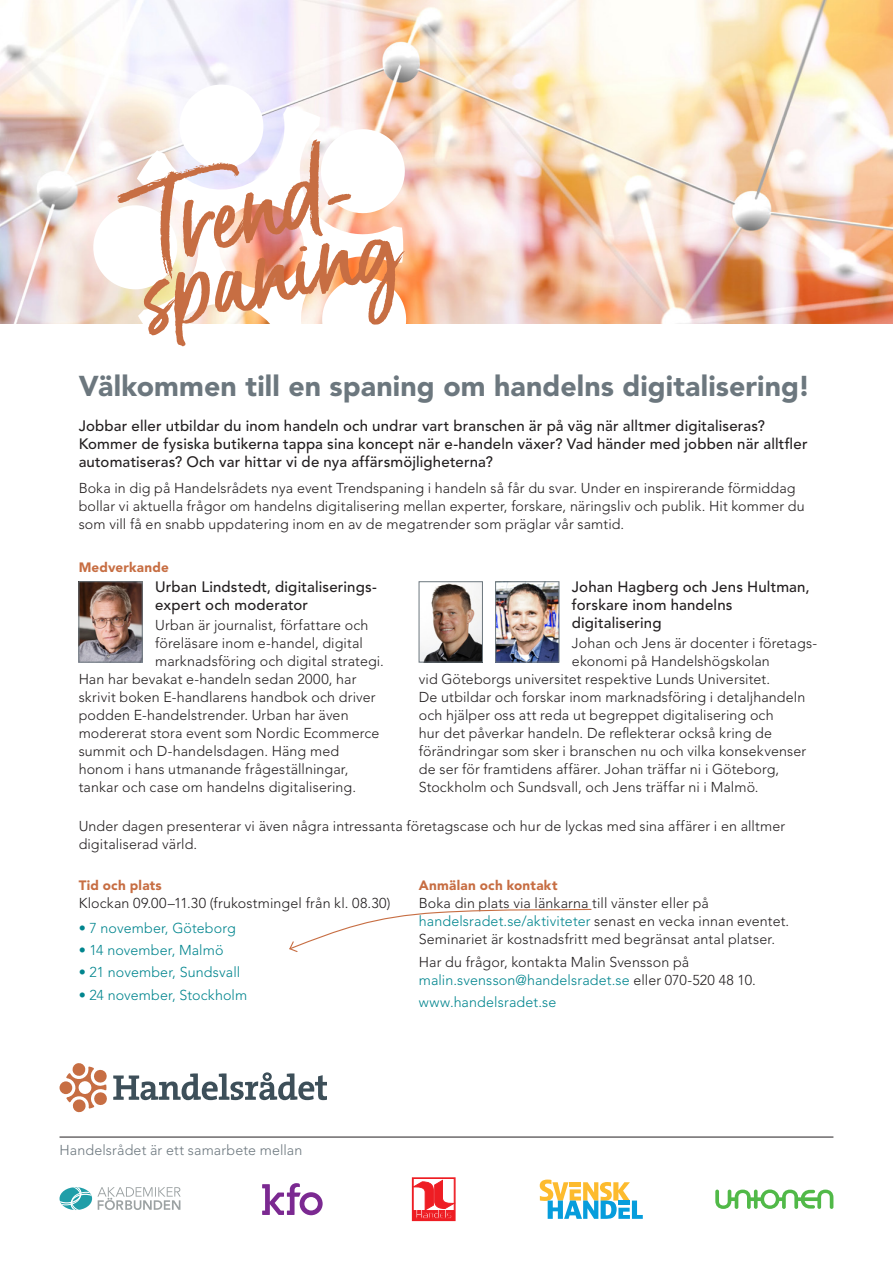
<style>
.page{position:relative;width:893px;height:1263px;background:#fff}
.page>*{position:absolute;margin:0;border:0;box-sizing:border-box;transform-origin:0 0}
.t1{font:110.25px "Gotcha Standup";color:#c76e43}
.t2{font:900 28.5px "Avenir LT Std";letter-spacing:.005em;color:#6c777e}
.t3{font:500 15px/18px "Avenir LT Std";letter-spacing:.01em;color:#231f20}
.t4{font:300 14.25px/18px "Avenir LT Std";letter-spacing:.01em;color:#231f20}
.t5{font:300 14.25px "Avenir LT Std";letter-spacing:.01em;color:#00858e}
.t6{font:300 14.25px "Avenir LT Std";letter-spacing:.01em;color:#6c777e}
.t7{font:900 13.5px "Avenir LT Std";letter-spacing:.015em;color:#c76e43}
.s1{color:#00858e}
</style>
<div class="page">
<img style="left:0;top:0;width:893px;height:323px">
<svg style="left:404px;top:272px;width:8px;height:52px"></svg>
<svg style="left:404px;top:124px;width:6px;height:95px"></svg>
<svg style="left:174px;top:84px;width:95px;height:23px"></svg>
<div style="left:93px;top:205px;width:84px;height:84px;background:#fff;border-radius:50%"></div>
<svg style="left:137px;top:107px;width:267px;height:217px"></svg>
<div style="left:60px;top:1081px;width:12px;height:13px;background:#c76e43;border-radius:50%"></div>
<svg style="left:66px;top:1063px;width:261px;height:49px"></svg>
<div style="left:412px;top:1178px;width:43px;height:42px;border:1px solid #ee1d23"></div>
<svg style="left:413px;top:1178px;width:41px;height:40px"></svg>
<svg style="left:262px;top:1183px;width:61px;height:32px"></svg>
<svg style="left:60px;top:1187px;width:121px;height:23px"></svg>
<svg style="left:540px;top:1179px;width:103px;height:40px"></svg>
<svg style="left:715px;top:1189px;width:118px;height:20px"></svg>
<hr style="left:60px;top:1137px;width:773px;height:1px;background:#231f20">
<img style="left:497px;top:583px;width:60px;height:77px">
<div style="left:495px;top:581px;width:64px;height:81px;border:1px solid #6c777e"></div>
<img style="left:421px;top:583px;width:60px;height:77px">
<div style="left:419px;top:581px;width:64px;height:81px;border:1px solid #6c777e"></div>
<img style="left:81px;top:583px;width:59px;height:77px">
<div style="left:79px;top:581px;width:63px;height:81px;border:1px solid #6c777e"></div>
<svg style="left:289px;top:908px;width:303px;height:44px"></svg>
<h1 class="t1" style="left:117px;top:161px;width:248px;rotate:-13deg">Trend-</h1>
<h1 class="t1" style="left:125px;top:227px;width:264px;rotate:-13deg">spaning</h1>
<h2 class="t2" style="left:79px;top:369px;width:733px">Välkommen till en spaning om handelns digitalisering!</h2>
<p class="t3" style="left:79px;top:417px;width:730px">Jobbar eller utbildar du inom handeln och undrar vart branschen är på väg när alltmer digitaliseras?<br>Kommer de fysiska butikerna tappa sina koncept när e-handeln växer? Vad händer med jobben när alltfler automatiseras? Och var hittar vi de nya affärsmöjligheterna?</p>
<p class="t4" style="left:79px;top:479px;width:728px">Boka in dig på Handelsrådets nya event Trendspaning i handeln så får du svar. Under en inspirerande förmiddag bollar vi aktuella frågor om handelns digitalisering mellan experter, forskare, näringsliv och publik. Hit kommer du som vill få en snabb uppdatering inom en av de megatrender som präglar vår samtid.</p>
<p class="t7" style="left:79px;top:559px;width:92px">Medverkande</p>
<p class="t3" style="left:155px;top:578px;width:222px">Urban Lindstedt, digitaliserings&shy;expert och moderator</p>
<p class="t4" style="left:155px;top:616px;width:215px">Urban är journalist, författare och</p>
<p class="t4" style="left:155px;top:634px;width:209px">föreläsare inom e-handel, digital</p>
<p class="t4" style="left:155px;top:652px;width:230px">marknadsföring och digital strategi.</p>
<p class="t4" style="left:79px;top:670px;width:279px">Han har bevakat e-handeln sedan 2000, har</p>
<p class="t4" style="left:79px;top:688px;width:299px">skrivit boken E-handlarens handbok och driver</p>
<p class="t4" style="left:79px;top:706px;width:271px">podden E-handelstrender. Urban har även</p>
<p class="t4" style="left:79px;top:724px;width:302px">modererat stora event som Nordic Ecommerce</p>
<p class="t4" style="left:79px;top:742px;width:262px">summit och D-handelsdagen. Häng med</p>
<p class="t4" style="left:79px;top:760px;width:271px">honom i hans utmanande frågeställningar,</p>
<p class="t4" style="left:79px;top:778px;width:279px">tankar och case om handelns digitalisering.</p>
<p class="t4" style="left:79px;top:818px;width:708px">Under dagen presenterar vi även några intressanta företagscase och hur de lyckas med sina affärer i en alltmer digitaliserad värld.</p>
<p class="t3" style="left:572px;top:578px;width:239px">Johan Hagberg och Jens Hultman, forskare inom handelns digitalisering</p>
<p class="t4" style="left:572px;top:634px;width:245px">Johan och Jens är docenter i företags-</p>
<p class="t4" style="left:572px;top:652px;width:199px">ekonomi på Handelshögskolan</p>
<p class="t4" style="left:419px;top:670px;width:353px">vid Göteborgs universitet respektive Lunds Universitet.</p>
<p class="t4" style="left:419px;top:688px;width:388px">De utbildar och forskar inom marknadsföring i detaljhandeln</p>
<p class="t4" style="left:419px;top:706px;width:356px">och hjälper oss att reda ut begreppet digitalisering och</p>
<p class="t4" style="left:419px;top:724px;width:355px">hur det påverkar handeln. De reflekterar också kring de</p>
<p class="t4" style="left:419px;top:742px;width:389px">förändringar som sker i branschen nu och vilka konsekvenser</p>
<p class="t4" style="left:419px;top:760px;width:362px">de ser för framtidens affärer. Johan träffar ni i Göteborg,</p>
<p class="t4" style="left:419px;top:778px;width:341px">Stockholm och Sundsvall, och Jens träffar ni i Malmö.</p>
<p class="t7" style="left:79px;top:877px;width:85px">Tid och plats</p>
<p class="t4" style="left:79px;top:895px;width:313px">Klockan 09.00–11.30 (frukostmingel från kl. 08.30)</p>
<p class="t5" style="left:79px;top:919px;width:159px">• 7 november, Göteborg</p>
<p class="t5" style="left:79px;top:942px;width:146px">• 14 november, Malmö</p>
<p class="t5" style="left:79px;top:964px;width:163px">• 21 november, Sundsvall</p>
<p class="t5" style="left:79px;top:986px;width:170px">• 24 november, Stockholm</p>
<p class="t7" style="left:419px;top:877px;width:140px">Anmälan och kontakt</p>
<p class="t4" style="left:419px;top:895px;width:372px">Boka din plats via länkarna till vänster eller på <span class="s1">handelsradet.se/aktiviteter</span> senast en vecka innan eventet.<br>Seminariet är kostnadsfritt med begränsat antal platser.</p>
<p class="t4" style="left:419px;top:953px;width:338px">Har du frågor, kontakta Malin Svensson på <span class="s1">malin.svensson@handelsradet.se</span> eller 070-520 48 10.</p>
<p class="t5" style="left:419px;top:994px;width:139px">www.handelsradet.se</p>
<p class="t6" style="left:60px;top:1141px;width:244px">Handelsrådet är ett samarbete mellan</p>
</div>
